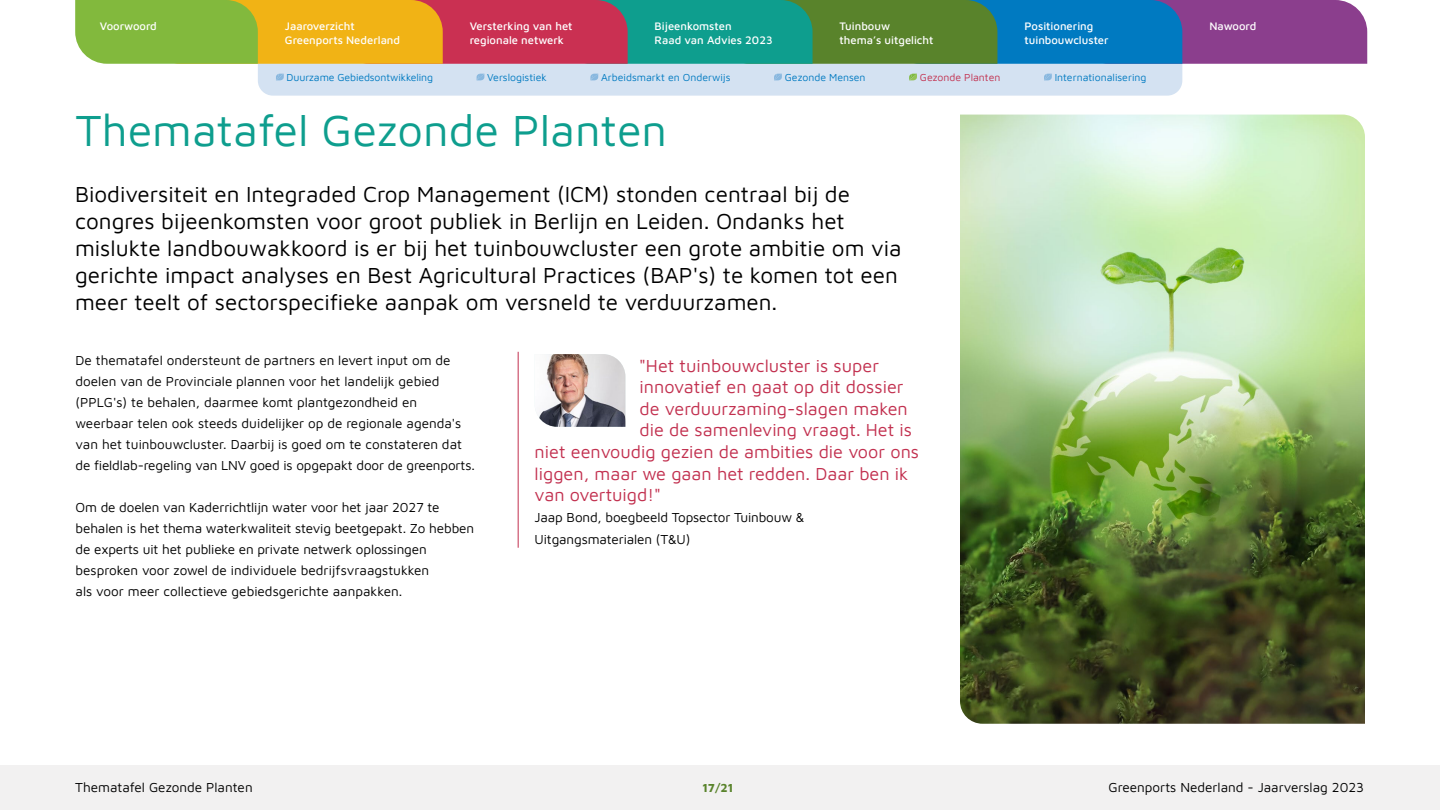
<style>
.page{position:relative;width:1440px;height:810px;background:#fff}
.page>*{position:absolute;margin:0;border:0;box-sizing:border-box;transform-origin:0 0}
.t1{font:45px "Maven Pro";color:#0e9e8e}
.t2{font:22.5px/27px "Maven Pro";color:#000}
.t3{font:18px "Maven Pro";color:#c2304f}
.t4{font:13.5px/21px "Maven Pro";color:#000}
.t5{font:700 12px "Maven Pro";color:#59832b}
.t6{font:500 11.25px/13.5px "Maven Pro";color:#fff}
.t7{font:10.5px "Maven Pro";color:#007ac1}
.t8{font:10.5px "Maven Pro";color:#c2304f}
</style>
<div class="page">
<div style="left:0;top:765px;width:1440px;height:45px;background:#f2f1f1"></div>
<img style="left:960px;top:115px;width:405px;height:609px">
<img style="left:536px;top:354px;width:89px;height:73px">
<hr style="left:518px;top:352px;width:1px;height:196px;background:#c2304f">
<div style="left:258px;top:64px;width:924px;height:32px;background:#d4e2f2"></div>
<div style="left:276px;top:71px;width:157px;height:10px;background:#d4e2f2"></div>
<svg style="left:276px;top:74px;width:8px;height:6px"></svg>
<div style="left:477px;top:71px;width:70px;height:10px;background:#d4e2f2"></div>
<svg style="left:477px;top:74px;width:8px;height:6px"></svg>
<div style="left:774px;top:71px;width:92px;height:10px;background:#d4e2f2"></div>
<svg style="left:774px;top:74px;width:8px;height:6px"></svg>
<div style="left:590px;top:71px;width:141px;height:10px;background:#d4e2f2"></div>
<svg style="left:590px;top:74px;width:8px;height:6px"></svg>
<div style="left:909px;top:71px;width:91px;height:10px;background:#d4e2f2"></div>
<svg style="left:909px;top:74px;width:8px;height:6px"></svg>
<div style="left:1044px;top:71px;width:103px;height:10px;background:#d4e2f2"></div>
<svg style="left:1044px;top:74px;width:8px;height:6px"></svg>
<svg style="left:75px;top:0;width:1292px;height:64px;background:#757e63"></svg>
<p class="t6" style="left:100px;top:19px;width:58px">Voorwoord</p>
<p class="t6" style="left:285px;top:19px;width:117px">Jaaroverzicht<br>Greenports Nederland</p>
<p class="t6" style="left:470px;top:19px;width:104px">Versterking van het regionale netwerk</p>
<p class="t6" style="left:655px;top:19px;width:119px">Bijeenkomsten<br>Raad van Advies 2023</p>
<p class="t6" style="left:840px;top:19px;width:95px">Tuinbouw thema’s uitgelicht</p>
<p class="t6" style="left:1024px;top:19px;width:86px">Positionering tuinbouwcluster</p>
<p class="t6" style="left:1209px;top:19px;width:49px">Nawoord</p>
<p class="t7" style="left:287px;top:70px;width:148px">Duurzame Gebiedsontwikkeling</p>
<p class="t7" style="left:487px;top:70px;width:61px">Verslogistiek</p>
<p class="t7" style="left:601px;top:70px;width:131px">Arbeidsmarkt en Onderwijs</p>
<p class="t7" style="left:785px;top:70px;width:82px">Gezonde Mensen</p>
<p class="t8" style="left:920px;top:70px;width:82px">Gezonde Planten</p>
<p class="t7" style="left:1055px;top:70px;width:93px">Internationalisering</p>
<h1 class="t1" style="left:76px;top:99px;width:593px">Thematafel Gezonde Planten</h1>
<p class="t2" style="left:75px;top:180px;width:828px">Biodiversiteit en Integraded Crop Management (ICM) stonden centraal bij de congres bijeenkomsten voor groot publiek in Berlijn en Leiden. Ondanks het mislukte landbouwakkoord is er bij het tuinbouwcluster een grote ambitie om via gerichte impact analyses en Best Agricultural Practices (BAP's) te komen tot een meer teelt of sectorspecifieke aanpak om versneld te verduurzamen.</p>
<p class="t4" style="left:76px;top:349px;width:401px">De thematafel ondersteunt de partners en levert input om de doelen van de Provinciale plannen voor het landelijk gebied (PPLG's) te behalen, daarmee komt plantgezondheid en weerbaar telen ook steeds duidelijker op de regionale agenda's van het tuinbouwcluster. Daarbij is goed om te constateren dat de fieldlab-regeling van LNV goed is opgepakt door de greenports.</p>
<p class="t4" style="left:76px;top:496px;width:400px">Om de doelen van Kaderrichtlijn water voor het jaar 2027 te behalen is het thema waterkwaliteit stevig beetgepakt. Zo hebben de experts uit het publieke en private netwerk oplossingen besproken voor zowel de individuele bedrijfsvraagstukken<br>als voor meer collectieve gebiedsgerichte aanpakken.</p>
<h3 class="t3" style="left:639px;top:353px;width:242px">"Het tuinbouwcluster is super</h3>
<h3 class="t3" style="left:640px;top:375px;width:266px">innovatief en gaat op dit dossier</h3>
<h3 class="t3" style="left:640px;top:396px;width:270px">de verduurzaming-slagen maken</h3>
<h3 class="t3" style="left:640px;top:418px;width:274px">die de samenleving vraagt. Het is</h3>
<h3 class="t3" style="left:535px;top:439px;width:386px">niet eenvoudig gezien de ambities die voor ons</h3>
<h3 class="t3" style="left:535px;top:461px;width:375px">liggen, maar we gaan het redden. Daar ben ik</h3>
<h3 class="t3" style="left:535px;top:483px;width:128px">van overtuigd!"</h3>
<p class="t4" style="left:535px;top:506px;width:271px;line-height:21.6px">Jaap Bond, boegbeeld Topsector Tuinbouw &amp;<br>Uitgangsmaterialen (T&amp;U)</p>
<p class="t4" style="left:75px;top:776px;width:179px">Thematafel Gezonde Planten</p>
<p class="t5" style="left:702px;top:779px;width:33px">17/21</p>
<p class="t4" style="left:1109px;top:776px;width:257px">Greenports Nederland - Jaarverslag 2023</p>
</div>
